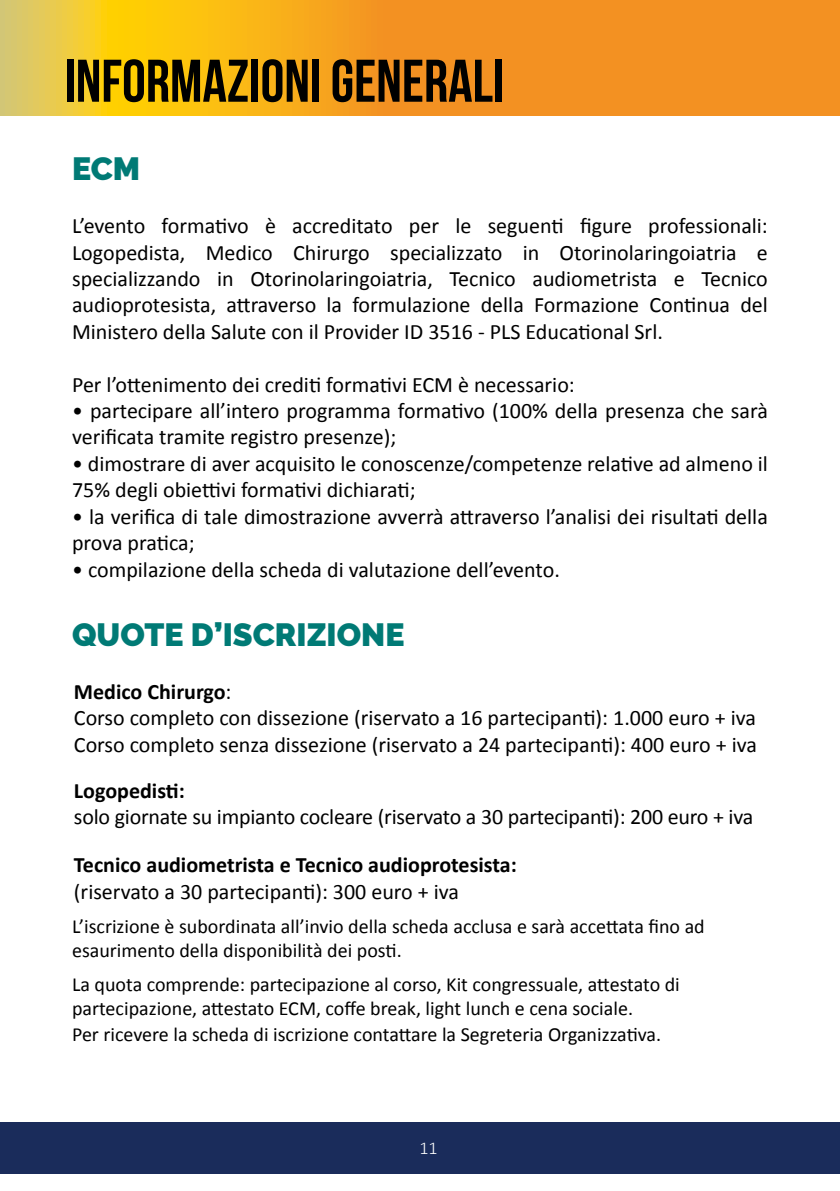
<style>
.page{position:relative;width:840px;height:1191px;background:#fff}
.page>*{position:absolute;margin:0;border:0;box-sizing:border-box;transform-origin:0 0}
.t1{font:700 60px "Bebas Neue";color:#000}
.t2{font:900 32px "Raleway";color:#007a75}
.t3{font:22px/26.4px "Calibri";color:#000}
.t4{font:700 22px "Calibri";color:#000}
.t5{font:20px/24px "Calibri";color:#000}
.t6{font:300 18px "Calibri";color:#fff}
.s1{font-weight:700}
</style>
<div class="page">
<div style="left:0;top:1123px;width:839px;height:51px;background:#1a2c5b"></div>
<svg style="left:0;top:0;width:839px;height:115px;background:#f4a422"></svg>
<h1 class="t1" style="left:64px;top:48px;width:441px">INFORMAZIONI GENERALI</h1>
<h2 class="t2" style="left:72px;top:150px;width:70px">ECM</h2>
<p class="t3" style="left:72px;top:212px;width:697px;text-align:justify">L’evento formativo è accreditato per le seguenti figure professionali:<br>Logopedista, Medico Chirurgo specializzato in Otorinolaringoiatria e specializzando in Otorinolaringoiatria, Tecnico audiometrista e Tecnico audioprotesista, attraverso la formulazione della Formazione Continua del Ministero della Salute con il Provider ID 3516 - PLS Educational Srl.</p>
<p class="t3" style="left:72px;top:370px;width:504px">Per l’ottenimento dei crediti formativi ECM è necessario:</p>
<p class="t3" style="left:72px;top:396px;width:697px">• partecipare all’intero programma formativo (100% della presenza che sarà verificata tramite registro presenze);</p>
<p class="t3" style="left:72px;top:449px;width:696px">• dimostrare di aver acquisito le conoscenze/competenze relative ad almeno il<br>75% degli obiettivi formativi dichiarati;</p>
<p class="t3" style="left:72px;top:502px;width:697px">• la verifica di tale dimostrazione avverrà attraverso l’analisi dei risultati della prova pratica;</p>
<p class="t3" style="left:72px;top:555px;width:489px">• compilazione della scheda di valutazione dell’evento.</p>
<h2 class="t2" style="left:72px;top:616px;width:334px">QUOTE D’ISCRIZIONE</h2>
<p class="t3" style="left:74px;top:677px;width:684px"><span class="s1">Medico Chirurgo</span>:<br>Corso completo con dissezione (riservato a 16 partecipanti): 1.000 euro + iva<br>Corso completo senza dissezione (riservato a 24 partecipanti): 400 euro + iva</p>
<p class="t4" style="left:74px;top:777px;width:112px">Logopedisti:</p>
<p class="t3" style="left:74px;top:802px;width:680px">solo giornate su impianto cocleare (riservato a 30 partecipanti): 200 euro + iva</p>
<p class="t4" style="left:74px;top:851px;width:444px">Tecnico audiometrista e Tecnico audioprotesista:</p>
<p class="t3" style="left:74px;top:877px;width:386px">(riservato a 30 partecipanti): 300 euro + iva</p>
<p class="t5" style="left:72px;top:913px;width:633px">L’iscrizione è subordinata all’invio della scheda acclusa e sarà accettata fino ad esaurimento della disponibilità dei posti.</p>
<p class="t5" style="left:72px;top:971px;width:609px">La quota comprende: partecipazione al corso, Kit congressuale, attestato di partecipazione, attestato ECM, coffe break, light lunch e cena sociale.</p>
<p class="t5" style="left:72px;top:1021px;width:590px">Per ricevere la scheda di iscrizione contattare la Segreteria Organizzativa.</p>
<p class="t6" style="left:419px;top:1137px;width:20px">11</p>
</div>
